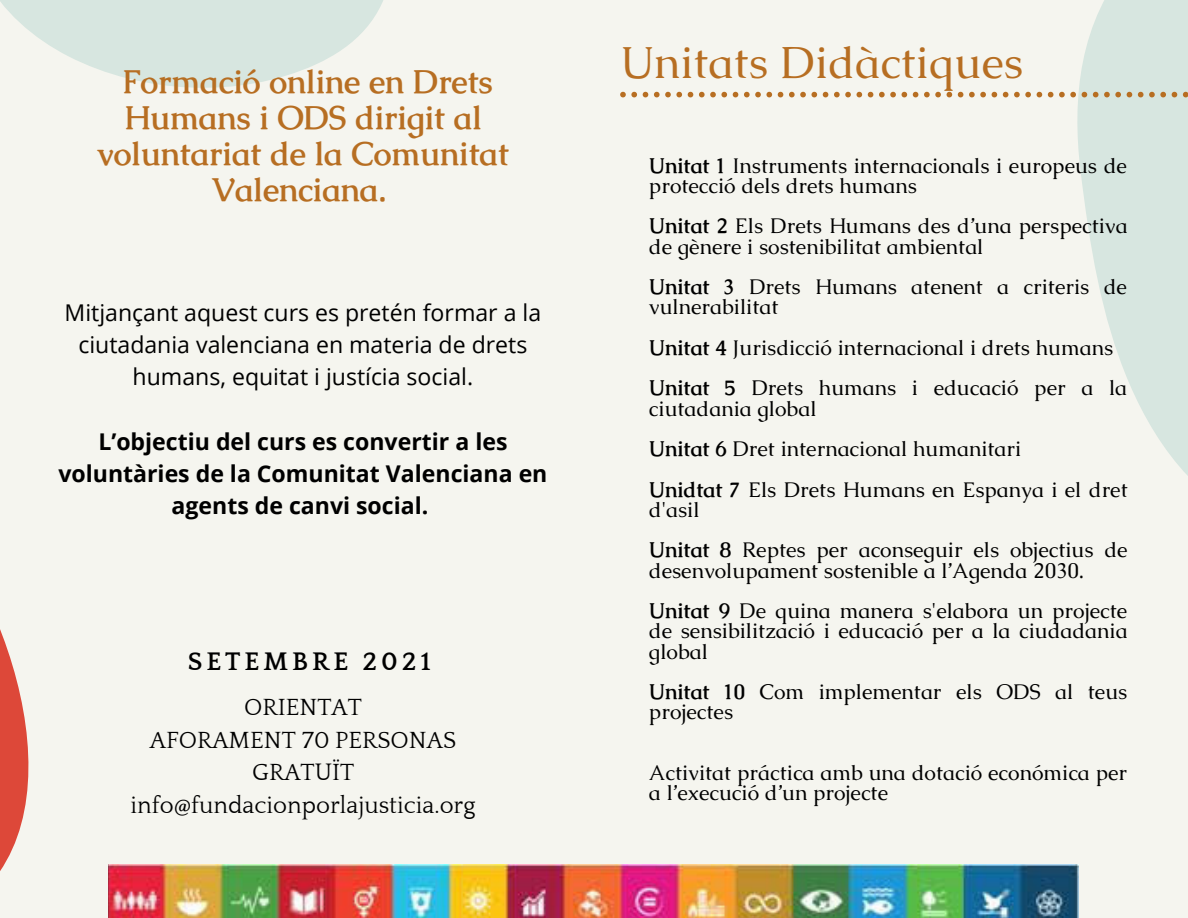
<style>
.page{position:relative;width:1188px;height:918px;background:#f5f5ef}
.page>*{position:absolute;margin:0;border:0;box-sizing:border-box;transform-origin:0 0}
.t1{font:45px "Caudex";color:#b76e22}
.t2{font:700 32.7px/36px "Caudex";color:#b76e22;text-align:center}
.t3{font:700 26.1px "Quattrocento";letter-spacing:.15em;color:#000}
.t4{font:24px "Quattrocento";color:#000}
.t5{font:23.1px/32.2px "Open Sans";color:#000;text-align:center}
.t6{font:700 23.1px/32.2px "Open Sans";color:#000;text-align:center}
.t7{font:21.3px/20.2px "Caudex";color:#000}
.s1{font-weight:700}
</style>
<div class="page">
<svg style="left:0;top:629px;width:109px;height:289px"></svg>
<svg style="left:0;top:0;width:383px;height:88px"></svg>
<svg style="left:892px;top:0;width:296px;height:476px"></svg>
<img style="left:109px;top:864px;width:970px;height:54px">
<svg style="left:620px;top:92px;width:568px;height:5px"></svg>
<p class="t2" style="left:97px;top:64px;width:413px">Formació online en Drets<br>Humans i ODS dirigit al voluntariat de la Comunitat<br>Valenciana.</p>
<p class="t5" style="left:65px;top:296px;width:478px">Mitjançant aquest curs es pretén formar a la ciutadania valenciana en materia de drets humans, equitat i justícia social.</p>
<p class="t6" style="left:58px;top:424px;width:491px">L’objectiu del curs es convertir a les voluntàries de la Comunitat Valenciana en agents de canvi social.</p>
<p class="t3" style="left:188px;top:648px;width:244px">SETEMBRE 2021</p>
<p class="t4" style="left:244px;top:695px;width:119px">ORIENTAT</p>
<p class="t4" style="left:150px;top:727px;width:308px">AFORAMENT 70 PERSONAS</p>
<p class="t4" style="left:252px;top:760px;width:104px">GRATUÏT</p>
<p class="t4" style="left:131px;top:793px;width:346px">info@fundacionporlajusticia.org</p>
<p class="t1" style="left:620px;top:33px;width:405px">Unitats Didàctiques</p>
<p class="t7" style="left:649px;top:155px;width:479px"><span class="s1">Unitat 1</span> Instruments internacionals i europeus de protecció dels drets humans</p>
<p class="t7" style="left:649px;top:216px;width:480px"><span class="s1">Unitat 2</span> Els Drets Humans des d’una perspectiva de gènere i sostenibilitat ambiental</p>
<p class="t7" style="left:649px;top:277px;width:479px"><span class="s1">Unitat 3</span> Drets Humans atenent a criteris de vulnerabilitat</p>
<p class="t7" style="left:649px;top:337px;width:466px"><span class="s1">Unitat 4</span> Jurisdicció internacional i drets humans</p>
<p class="t7" style="left:649px;top:378px;width:480px"><span class="s1">Unitat 5</span> Drets humans i educació per a la ciutadania global</p>
<p class="t7" style="left:649px;top:439px;width:374px"><span class="s1">Unitat 6</span> Dret internacional humanitari</p>
<p class="t7" style="left:649px;top:479px;width:480px"><span class="s1">Unidtat 7</span> Els Drets Humans en Espanya i el dret d'asil</p>
<p class="t7" style="left:649px;top:540px;width:480px"><span class="s1">Unitat 8</span> Reptes per aconseguir els objectius de desenvolupament sostenible a l’Agenda 2030.</p>
<p class="t7" style="left:649px;top:601px;width:480px;text-align:justify"><span class="s1">Unitat 9</span> De quina manera s'elabora un projecte de sensibilització i educació per a la ciudadania global</p>
<p class="t7" style="left:649px;top:682px;width:480px"><span class="s1">Unitat 10</span> Com implementar els ODS al teus projectes</p>
<p class="t7" style="left:649px;top:763px;width:480px">Activitat práctica amb una dotació económica per a l’execució d’un projecte</p>
</div>
